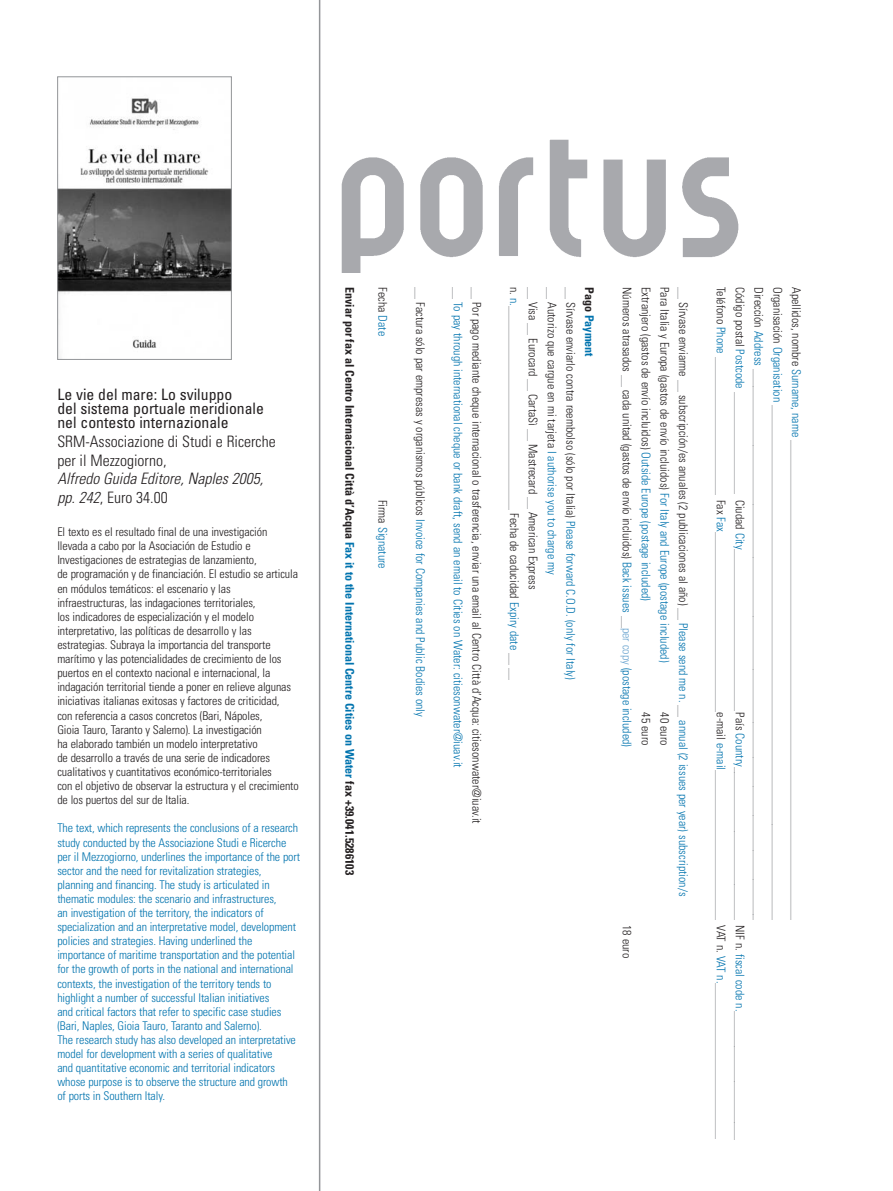
<style>
.page{position:relative;width:893px;height:1191px;background:#fff}
.page>*{position:absolute;margin:0;border:0;box-sizing:border-box;transform-origin:0 0}
.t1{font:condensed 15.75px/14.1px "Univers";color:#231f20}
.t2{font:300 condensed 15.75px/18.8px "Univers";color:#231f20}
.t3{font:italic 300 condensed 15.75px/18.8px "Univers";color:#231f20}
.t4{font:300 condensed 12px/14.1px "Univers";letter-spacing:-.01em;color:#231f20}
.t5{font:300 condensed 12px/14.1px "Univers";letter-spacing:-.01em;color:#0073ae}
.t6{font:300 condensed 12px/18.8px "Univers";color:#939598}
.t7{font:700 condensed 12px "Univers";color:#231f20}
.s1{font-style:normal}
.s2{color:#0073ae}
.s3{color:#231f20}
.s4{color:#939598}
.s5{font-weight:700}
.s6{font-weight:700;color:#0073ae}
.s7{color:#6da6d0}
</style>
<div class="page">
<hr style="left:319px;top:0;width:1px;height:1191px;background:#939598">
<img style="left:341px;top:139px;width:398px;height:134px">
<img style="left:59px;top:98px;width:171px;height:260px">
<div style="left:57px;top:77px;width:175px;height:283px;border:1px solid #939598"></div>
<h1 class="t1" style="left:57px;top:388px;width:208px">Le vie del mare: Lo sviluppo<br>del sistema portuale meridionale nel contesto internazionale</h1>
<h1 class="t2" style="left:57px;top:433px;width:220px">SRM-Associazione di Studi e Ricerche per il Mezzogiorno,</h1>
<h1 class="t3" style="left:57px;top:471px;width:207px">Alfredo Guida Editore, Naples 2005, pp. 242<span class="s1">, Euro 34.00</span></h1>
<p class="t4" style="left:57px;top:526px;width:243px">El texto es el resultado final de una investigación llevada a cabo por la Asociación de Estudio e Investigaciones de estrategias de lanzamiento,<br>de programación y de financiación. El estudio se articula en módulos temáticos: el escenario y las infraestructuras, las indagaciones territoriales,<br>los indicadores de especialización y el modelo interpretativo, las políticas de desarrollo y las estrategias. Subraya la importancia del transporte marítimo y las potencialidades de crecimiento de los puertos en el contexto nacional e internacional, la indagación territorial tiende a poner en relieve algunas iniciativas italianas exitosas y factores de criticidad,<br>con referencia a casos concretos (Bari, Nápoles,<br>Gioia Tauro, Taranto y Salerno). La investigación<br>ha elaborado también un modelo interpretativo<br>de desarrollo a través de una serie de indicadores cualitativos y cuantitativos económico-territoriales<br>con el objetivo de observar la estructura y el crecimiento de los puertos del sur de Italia.</p>
<p class="t5" style="left:57px;top:822px;width:244px">The text, which represents the conclusions of a research study conducted by the Associazione Studi e Ricerche per il Mezzogiorno, underlines the importance of the port sector and the need for revitalization strategies, planning and financing. The study is articulated in thematic modules: the scenario and infrastructures,<br>an investigation of the territory, the indicators of specialization and an interpretative model, development policies and strategies. Having underlined the importance of maritime transportation and the potential for the growth of ports in the national and international contexts, the investigation of the territory tends to highlight a number of successful Italian initiatives<br>and critical factors that refer to specific case studies (Bari, Naples, Gioia Tauro, Taranto and Salerno).<br>The research study has also developed an interpretative model for development with a series of qualitative<br>and quantitative economic and territorial indicators whose purpose is to observe the structure and growth<br>of ports in Southern Italy.</p>
<p class="t7" style="left:354px;top:287px;width:589px;rotate:90deg">Enviar por fax al Centro Internacional Città d’Acqua <span class="s2">Fax it to the International Centre Cities on Water</span> fax +39.041.5286103</p>
<p class="t4" style="left:389px;top:287px;width:50px;rotate:90deg">Fecha <span class="s2">Date</span></p>
<p class="t5" style="left:389px;top:499px;width:70px;rotate:90deg"><span class="s3">Firma</span> Signature</p>
<p class="t4" style="left:426px;top:287px;width:431px;rotate:90deg"><span class="s4">__</span> Factura sólo par empresas y organismos públicos <span class="s2">Invoice for Companies and Public Bodies only</span></p>
<p class="t4" style="left:485px;top:287px;width:538px;line-height:18.8px;rotate:90deg"><span class="s4">__</span> Por pago mediante cheque internacional o trasferencia, enviar una email al Centro Città d’Acqua: citiesonwater@iuav.it <span class="s4">__</span> <span class="s2">To pay through international cheque or bank draft, send an email to Cities on Water: citiesonwater@iuav.it</span></p>
<p class="t4" style="left:598px;top:287px;width:394px;line-height:18.8px;rotate:90deg"><span class="s5">Pago</span> <span class="s6">Payment<br></span><span class="s4">__</span> Sírvase enviarlo contra reembolso (sólo por Italia) <span class="s2">Please forward C.O.D. (only for Italy) </span><span class="s4">__</span> Autorizo que cargue en mi tarjeta <span class="s2">I authorise you to charge my<br></span><span class="s4">__</span> Visa <span class="s4">__</span> Eurocard <span class="s4">__</span> CartaSì <span class="s4">__</span> Mastrecard <span class="s4">__</span> American Express<br>n. <span class="s2">n.</span><span class="s4">__________________________________</span> Fecha de caducidad <span class="s2">Expiry date</span> <span class="s4">__ __</span></p>
<p class="t4" style="left:692px;top:287px;width:611px;line-height:18.8px;rotate:90deg"><span class="s4">__</span> Sírvase enviarme <span class="s4">__</span> subscripción/es anuales (2 publicaciones al año) <span class="s4">__</span> <span class="s2">Please send me n.</span> <span class="s4">__</span> <span class="s2">annual (2 issues per year) subscription/s<br></span>Para Italia y Europa (gastos de envío incluidos) <span class="s2">For Italy and Europe (postage included)</span></p>
<p class="t4" style="left:652px;top:287px;width:315px;rotate:90deg">Extranjero (gastos de envío incluidos) <span class="s2">Outside Europe (postage included)</span></p>
<p class="t4" style="left:654px;top:287px;width:462px;line-height:18.8px;text-align:right;rotate:90deg">45 euro<br>Números atrasados <span class="s4">__</span> cada unitad (gastos de envío incluidos) <span class="s2">Back issues</span> <span class="s4">__</span><span class="s7">per copy</span> <span class="s2">(postage included)</span></p>
<p class="t4" style="left:671px;top:712px;width:34px;rotate:90deg">40 euro</p>
<p class="t4" style="left:633px;top:925px;width:34px;rotate:90deg">18 euro</p>
<p class="t6" style="left:805px;top:287px;width:854px;rotate:90deg"><span class="s3">Apellidos, nombre</span> <span class="s2">Surname, name</span> ________________________________________________________________________________<br><span class="s3">Organisación</span> <span class="s2">Organisation</span> ______________________________________________________________________________________<br><span class="s3">Dirección</span> <span class="s2">Address</span> ______________________________________________________________________________________________<br><span class="s3">Código postal</span> <span class="s2">Postcode</span> _________________ <span class="s3">Ciudad</span> <span class="s2">City</span>___________________________<span class="s3">País</span> <span class="s2">Country</span>__________________________ <span class="s3">NIF n.</span> <span class="s2">fiscal code n.</span>______________________ <span class="s3">Teléfono</span> <span class="s2">Phone</span> _______________________ <span class="s3">Fax</span> <span class="s2">Fax</span>______________________________<span class="s3">e-mail</span> <span class="s2">e-mail</span>_________________________ <span class="s3">VAT n.</span> <span class="s2">VAT n.</span>__________________________</p>
</div>
